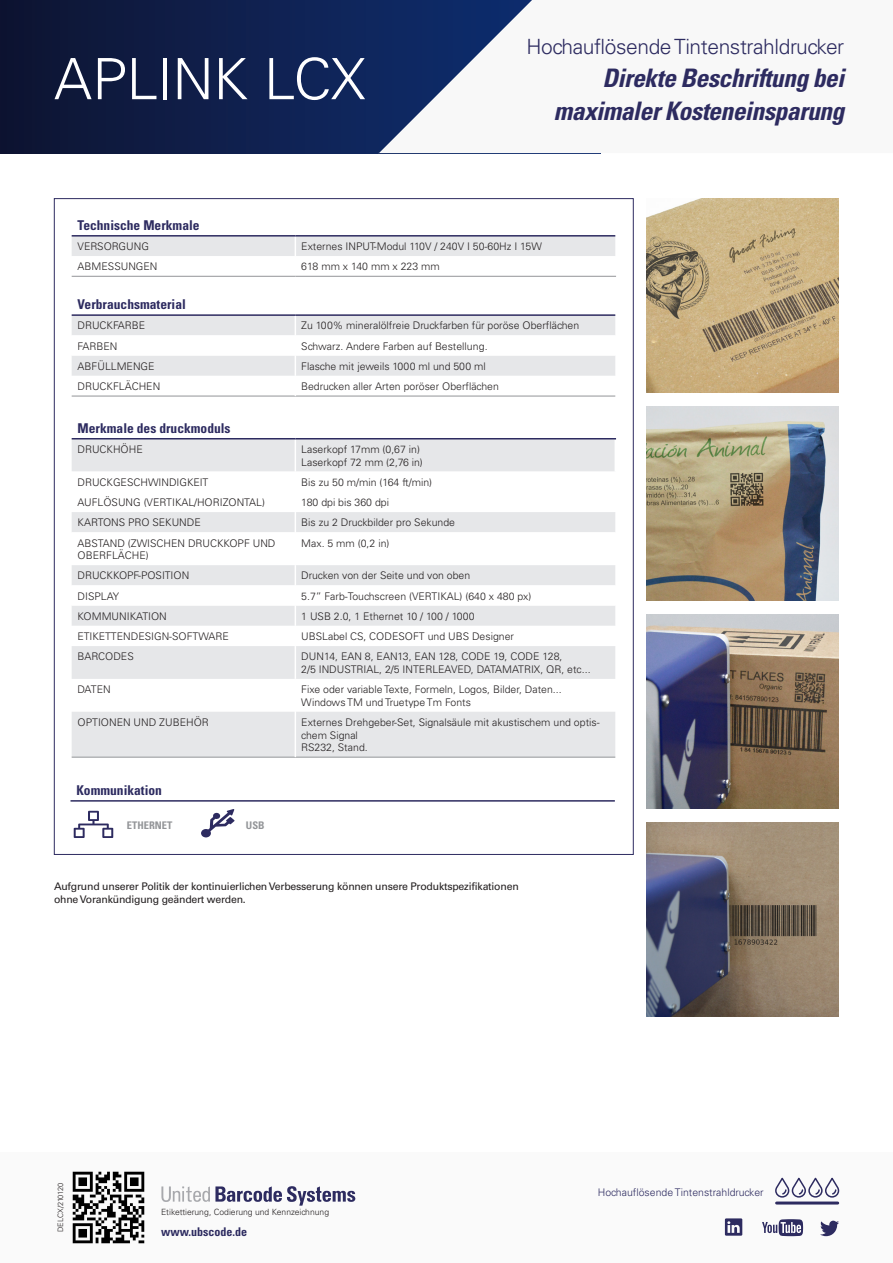
<style>
.page{position:relative;width:893px;height:1263px;background:#fff}
.page>*{position:absolute;margin:0;border:0;box-sizing:border-box;transform-origin:0 0}
.t1{font:300 57px "Univers";letter-spacing:-.01em;color:#fff}
.t2{font:italic 700 condensed 25.5px "Univers";letter-spacing:-.02em;color:#2d2b60}
.t3{font:300 21px "Univers";letter-spacing:-.02em;color:#2d2b60}
.t4{font:700 condensed 13.5px "Univers";color:#2d2b60}
.t5{font:700 condensed 12px "Univers";color:#2d2b60}
.t6{font:300 10.5px/12.6px "Univers";color:#231f20}
.t7{font:10.5px/13.5px "Univers";letter-spacing:-.02em;color:#231f20}
.t8{font:300 10.5px "Univers";color:#2d2b60}
.t9{font:700 condensed 10.5px "Univers";color:#939598}
.t10{font:300 8.55px "Univers";color:#231f20}
.t11{font:300 7.5px "Univers";color:#231f20}
</style>
<div class="page">
<svg style="left:0;top:0;width:378px;height:153px;background:#0e1c46"></svg>
<svg style="left:378px;top:0;width:154px;height:153px"></svg>
<div style="left:0;top:1152px;width:893px;height:111px;background:#fafafa"></div>
<svg style="left:725px;top:1218px;width:17px;height:18px"></svg>
<svg style="left:762px;top:1219px;width:41px;height:17px"></svg>
<svg style="left:820px;top:1221px;width:19px;height:15px"></svg>
<svg style="left:775px;top:1177px;width:65px;height:21px"></svg>
<hr style="left:777px;top:1201px;width:61px;height:3px;background:#2d2b60">
<hr style="left:71px;top:800px;width:544px;height:2px;background:#2d2b60">
<svg style="left:74px;top:811px;width:39px;height:27px"></svg>
<svg style="left:201px;top:809px;width:34px;height:28px"></svg>
<img style="left:646px;top:406px;width:193px;height:194px">
<img style="left:646px;top:822px;width:193px;height:194px">
<img style="left:646px;top:198px;width:193px;height:195px">
<img style="left:646px;top:614px;width:193px;height:194px">
<svg style="left:161px;top:1186px;width:194px;height:20px"></svg>
<svg style="left:72px;top:237px;width:543px;height:520px;fill:#e6e7e9"></svg>
<svg style="left:72px;top:256px;width:543px;height:140px"></svg>
<svg style="left:72px;top:472px;width:543px;height:174px"></svg>
<hr style="left:72px;top:396px;width:223px;height:1px;background:#939598">
<hr style="left:295px;top:396px;width:320px;height:1px;background:#939598">
<hr style="left:72px;top:757px;width:223px;height:1px;background:#939598">
<hr style="left:295px;top:757px;width:320px;height:1px;background:#939598">
<svg style="left:295px;top:237px;width:1px;height:19px"></svg>
<svg style="left:295px;top:316px;width:1px;height:80px"></svg>
<hr style="left:295px;top:439px;width:1px;height:33px;background:#fff">
<svg style="left:295px;top:492px;width:1px;height:40px"></svg>
<hr style="left:295px;top:532px;width:1px;height:33px;background:#fff">
<svg style="left:295px;top:565px;width:1px;height:81px"></svg>
<hr style="left:295px;top:646px;width:1px;height:33px;background:#fff">
<hr style="left:295px;top:679px;width:1px;height:33px;background:#fff">
<hr style="left:295px;top:712px;width:1px;height:45px;background:#fff">
<hr style="left:72px;top:235px;width:223px;height:2px;background:#2d2b60">
<hr style="left:295px;top:235px;width:320px;height:2px;background:#2d2b60">
<hr style="left:72px;top:314px;width:223px;height:2px;background:#2d2b60">
<hr style="left:295px;top:314px;width:320px;height:2px;background:#2d2b60">
<hr style="left:72px;top:438px;width:223px;height:1px;background:#2d2b60">
<hr style="left:295px;top:438px;width:321px;height:1px;background:#2d2b60">
<hr style="left:72px;top:276px;width:223px;height:1px;background:#939598">
<hr style="left:295px;top:276px;width:321px;height:1px;background:#939598">
<img style="left:72px;top:1171px;width:73px;height:73px">
<p class="t1" style="left:54px;top:45px;width:313px">APLINK LCX</p>
<p class="t3" style="left:526px;top:34px;width:319px">Hochauflösende Tintenstrahldrucker</p>
<p class="t2" style="left:602px;top:62px;width:243px">Direkte Beschriftung bei</p>
<p class="t2" style="left:554px;top:95px;width:292px">maximaler Kosteneinsparung</p>
<p class="t4" style="left:78px;top:217px;width:123px">Technische Merkmale</p>
<p class="t6" style="left:78px;top:240px;width:73px">VERSORGUNG</p>
<p class="t6" style="left:301px;top:240px;width:242px">Externes INPUT-Modul 110V / 240V I 50-60Hz I 15W</p>
<p class="t6" style="left:78px;top:260px;width:81px">ABMESSUNGEN</p>
<p class="t6" style="left:301px;top:260px;width:140px">618 mm x 140 mm x 223 mm</p>
<p class="t4" style="left:78px;top:296px;width:110px">Verbrauchsmaterial</p>
<p class="t6" style="left:78px;top:319px;width:69px">DRUCKFARBE</p>
<p class="t6" style="left:301px;top:319px;width:279px">Zu 100% mineralölfreie Druckfarben für poröse Oberflächen</p>
<p class="t6" style="left:78px;top:340px;width:41px">FARBEN</p>
<p class="t6" style="left:301px;top:340px;width:188px">Schwarz. Andere Farben auf Bestellung.</p>
<p class="t6" style="left:78px;top:360px;width:79px">ABFÜLLMENGE</p>
<p class="t6" style="left:301px;top:360px;width:186px">Flasche mit jeweils 1000 ml und 500 ml</p>
<p class="t6" style="left:78px;top:380px;width:84px">DRUCKFLÄCHEN</p>
<p class="t6" style="left:301px;top:380px;width:199px">Bedrucken aller Arten poröser Oberflächen</p>
<p class="t4" style="left:78px;top:420px;width:154px">Merkmale des druckmoduls</p>
<p class="t6" style="left:78px;top:443px;width:67px">DRUCKHÖHE</p>
<p class="t6" style="left:301px;top:443px;width:120px">Laserkopf 17mm (0,67 in)</p>
<p class="t6" style="left:301px;top:456px;width:123px">Laserkopf 72 mm (2,76 in)</p>
<p class="t6" style="left:78px;top:476px;width:132px">DRUCKGESCHWINDIGKEIT</p>
<p class="t6" style="left:301px;top:476px;width:132px">Bis zu 50 m/min (164 ft/min)</p>
<p class="t6" style="left:78px;top:496px;width:189px">AUFLÖSUNG (VERTIKAL/HORIZONTAL)</p>
<p class="t6" style="left:301px;top:496px;width:89px">180 dpi bis 360 dpi</p>
<p class="t6" style="left:78px;top:516px;width:125px">KARTONS PRO SEKUNDE</p>
<p class="t6" style="left:301px;top:516px;width:155px">Bis zu 2 Druckbilder pro Sekunde</p>
<p class="t6" style="left:78px;top:536px;width:199px">ABSTAND (ZWISCHEN DRUCKKOPF UND<br>OBERFLÄCHE)</p>
<p class="t6" style="left:301px;top:536px;width:90px">Max. 5 mm (0,2 in)</p>
<p class="t6" style="left:78px;top:569px;width:113px">DRUCKKOPF-POSITION</p>
<p class="t6" style="left:301px;top:569px;width:170px">Drucken von der Seite und von oben</p>
<p class="t6" style="left:78px;top:590px;width:43px">DISPLAY</p>
<p class="t6" style="left:301px;top:590px;width:232px">5.7” Farb-Touchscreen (VERTIKAL) (640 x 480 px)</p>
<p class="t6" style="left:78px;top:610px;width:91px">KOMMUNIKATION</p>
<p class="t6" style="left:301px;top:610px;width:175px">1 USB 2.0, 1 Ethernet 10 / 100 / 1000</p>
<p class="t6" style="left:78px;top:630px;width:153px">ETIKETTENDESIGN-SOFTWARE</p>
<p class="t6" style="left:301px;top:630px;width:214px">UBSLabel CS, CODESOFT und UBS Designer</p>
<p class="t6" style="left:78px;top:650px;width:58px">BARCODES</p>
<p class="t6" style="left:301px;top:650px;width:263px">DUN14, EAN 8, EAN13, EAN 128, CODE 19, CODE 128,</p>
<p class="t6" style="left:301px;top:663px;width:291px">2/5 INDUSTRIAL, 2/5 INTERLEAVED, DATAMATRIX, QR, etc...</p>
<p class="t6" style="left:78px;top:683px;width:35px">DATEN</p>
<p class="t6" style="left:301px;top:683px;width:262px">Fixe oder variable Texte, Formeln, Logos, Bilder, Daten...</p>
<p class="t6" style="left:301px;top:696px;width:171px">Windows TM und Truetype Tm Fonts</p>
<p class="t6" style="left:78px;top:716px;width:133px">OPTIONEN UND ZUBEHÖR</p>
<p class="t6" style="left:301px;top:716px;width:300px">Externes Drehgeber-Set, Signalsäule mit akustischem und optis&shy;chem Signal</p>
<p class="t6" style="left:301px;top:741px;width:68px">RS232, Stand.</p>
<p class="t4" style="left:76px;top:782px;width:87px">Kommunikation</p>
<p class="t9" style="left:127px;top:818px;width:47px">ETHERNET</p>
<p class="t9" style="left:246px;top:818px;width:20px">USB</p>
<p class="t7" style="left:54px;top:879px;width:466px">Aufgrund unserer Politik der kontinuierlichen Verbesserung können unsere Produktspezifikationen ohne Vorankündigung geändert werden.</p>
<p class="t11" style="left:56px;top:1232px;width:51px;rotate:-90deg">DELCX/210120</p>
<p class="t8" style="left:598px;top:1186px;width:167px">Hochauflösende Tintenstrahldrucker</p>
<p class="t10" style="left:161px;top:1206px;width:170px">Etikettierung, Codierung und Kennzeichnung</p>
<p class="t5" style="left:161px;top:1224px;width:88px">www.ubscode.de</p>
</div>
